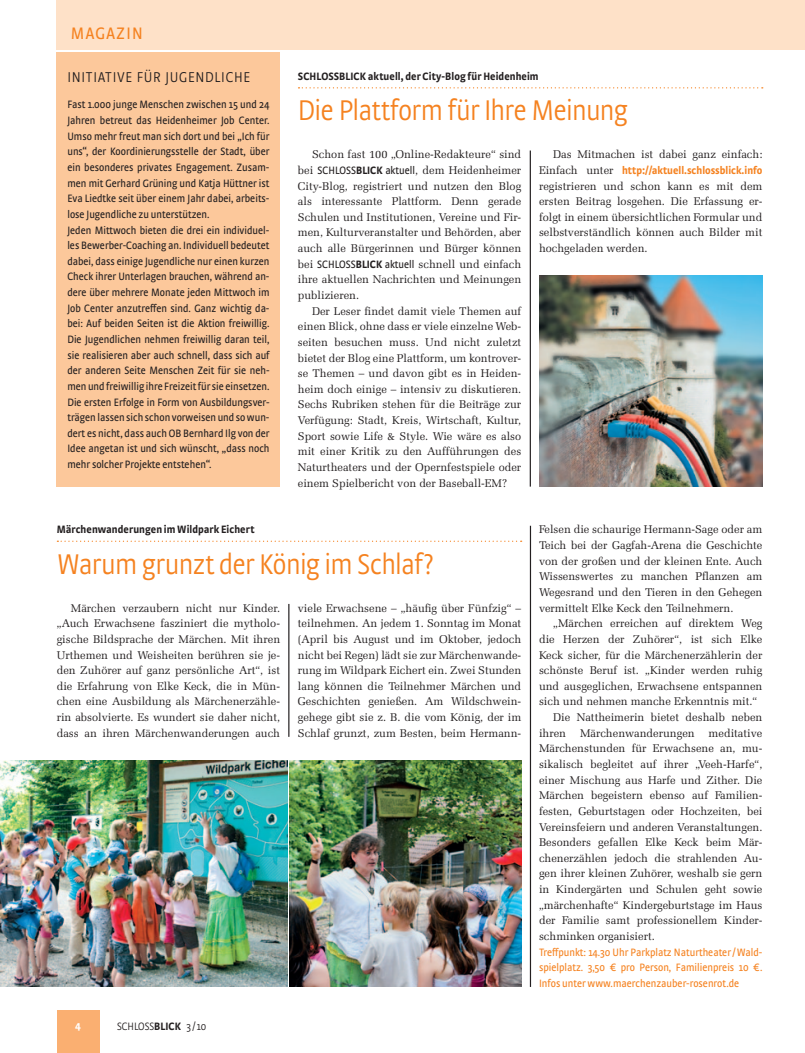
<style>
.page{position:relative;width:805px;height:1053px;background:#fff}
.page>*{position:absolute;margin:0;border:0;box-sizing:border-box;transform-origin:0 0}
.t1{font:300 30px "Strada Cond";letter-spacing:-.02em;color:#f58220}
.t2{font:17.5px "Strada Cond";color:#f58220}
.t3{font:300 15px "Strada Cond";letter-spacing:.045em;color:#231f20}
.t4{font:11.25px/15.6px "Zapf Elliptical 711 BT";color:#231f20;text-align:justify}
.t5{font:11.25px/15.6px "Strada Cond";color:#231f20}
.t6{font:11.25px/15.6px "Strada Cond";color:#f58220;text-align:justify}
.t7{font:700 11.25px "Strada Cond";color:#231f20}
.t8{font:700 11.25px "Strada Cond";color:#f58220}
.t9{font:300 11.25px "Strada Cond";color:#231f20}
.t10{font:700 11.25px "Strada Cond";color:#fff}
.s1{font-family:"Zapf Elliptical 711 BT"}
.s2{font-family:"Strada Cond"}
.s3{font-family:"Strada Cond";font-weight:700}
.s4{font-family:"Zapf Elliptical 711 BT";font-weight:400;color:#231f20}
.s5{font-weight:700}
</style>
<div class="page">
<div style="left:57px;top:1010px;width:42px;height:42px;background:#faaf71"></div>
<div style="left:57px;top:0;width:747px;height:50px;background:#fee1c8"></div>
<svg style="left:298px;top:87px;width:464px;height:1px"></svg>
<svg style="left:57px;top:540px;width:464px;height:2px"></svg>
<hr style="left:530px;top:525px;width:1px;height:461px;background:#231f20">
<hr style="left:288px;top:604px;width:1px;height:132px;background:#231f20">
<div style="left:57px;top:52px;width:223px;height:434px;background:#fcc89b"></div>
<hr style="left:530px;top:150px;width:1px;height:336px;background:#231f20">
<img style="left:0;top:760px;width:521px;height:226px">
<img style="left:539px;top:275px;width:223px;height:211px">
<h2 class="t2" style="left:71px;top:23px;width:64px">magazin</h2>
<h3 class="t3" style="left:67px;top:69px;width:155px">Initiative für jugen dlich</h3>
<h3 class="t3" style="left:243px;top:69px;width:8px">e</h3>
<p class="t5" style="left:67px;top:97px;width:204px">Fast 1.000 junge Menschen zwischen 15 und 24<br>Jahren betreut das Heidenheimer Job Center.<br>Umso mehr freut man sich dort und bei „Ich für uns“, der Koordinierungsstelle der Stadt, über ein besonderes privates Engagement. Zusam&shy;men mit Gerhard Grüning und Katja H üttner ist Eva Liedtke seit über einem Jahr dabei, arbeits&shy;lose Jugendliche zu unterstützen.<br>Jeden Mittwoch bieten die drei ein individuel&shy;les Bewerber-Coaching an. Individuell bedeutet dabei, dass einige Jugendliche nur einen kurzen Check ihrer Unterlagen brauchen, während an&shy;dere über mehrere Monate jeden Mittwoch im Job Center anzutreffen sind. Ganz wichtig da&shy;bei: Auf beiden Seiten ist die Aktion freiwillig.<br>Die Jugendlichen nehmen freiwillig daran teil, sie realisieren aber auch schnell, dass sich auf der anderen Seite Menschen Zeit für sie neh&shy;men und freiwillig ihre Freizeitfürsie einsetzen.<br>Die ersten Erfolge in Form von Ausbildungsver&shy;trägen lassen sich schon vorweisen und sowun&shy;dert es nicht, dass auch OBB</p>
<p class="t5" style="left:67px;top:425px;width:203px;text-align:justify;text-indent:121px">ernhard Ilg von der Idee angetan ist und sich wünscht, „dass noch mehr solcher Projekte entstehen“.</p>
<p class="t7" style="left:298px;top:69px;width:242px">SCHLOSSBLICK aktuell, der City-Blog für Heidenheim</p>
<h1 class="t1" style="left:298px;top:94px;width:331px">Die Plattform für Ihre Meinung</h1>
<p class="t4" style="left:312px;top:146px;width:211px">Schon fast 100 „Online-Redakteure“ sind</p>
<p class="t5" style="left:298px;top:162px;width:32px"><span class="s1">bei</span> SCHLO</p>
<p class="t4" style="left:298px;top:162px;width:225px;text-indent:48px"><span class="s2">SS</span><span class="s3">BLICK</span> <span class="s2">aktuell</span>, dem Heidenheimer City-Blog, registriert und nutzen den Blog als interessante Plattform. Denn gerade Schulen und Institutionen, Vereine und Fir&shy;men, Kulturveranstalter und Behörden, aber auch alle Bürgerinnen und Bürger können</p>
<p class="t5" style="left:298px;top:256px;width:32px"><span class="s1">bei</span> SCHLO</p>
<p class="t4" style="left:298px;top:256px;width:225px;text-indent:48px"><span class="s2">SS</span><span class="s3">BLICK</span> <span class="s2">aktuell</span> schnell und einfach ihre aktuellen Nachrichten und Meinungen publizieren.</p>
<p class="t4" style="left:298px;top:303px;width:225px;text-indent:14px">Der Leser findet damit viele Themen auf einen Blick, ohne dass er viele einzelne Web&shy;seiten besuchen muss. Und nicht zuletzt bietet der Blog eine Plattform, um kontrover&shy;se Themen – und davon gibt es in Heiden&shy;heim doch einige – intensiv zu diskutieren.<br>Sechs Rubriken stehen für die Beiträge zur Verfügung: Stadt, Kreis, Wirtschaft, Kultur, Sport sowie Life &amp; Style. Wie wäre es also mit einer Kritik zu den Aufführungen des Naturtheaters und der Opernfestspiele oder einem Spielbericht von der Baseball-EM?</p>
<p class="t4" style="left:553px;top:146px;width:211px">Das Mitmachen ist dabei ganz einfach:</p>
<p class="t8" style="left:539px;top:163px;width:225px"><span class="s4">Einfach unter</span> http://aktuell.schlossblick.info</p>
<p class="t4" style="left:539px;top:178px;width:225px">registrieren und schon kann es mit dem ersten Beitrag losgehen. Die Erfassung er&shy;folgt in einem übersichtlichen Formular und selbstverständlich können auch Bilder mit hochgeladen werden.</p>
<p class="t7" style="left:57px;top:522px;width:199px">Märchenwanderungen im Wildpark Eichert</p>
<h1 class="t1" style="left:57px;top:547px;width:378px">Warum grunzt der König im Schlaf?</h1>
<p class="t4" style="left:57px;top:600px;width:225px;text-indent:14px">Märchen verzaubern nicht nur Kinder. „Auch Erwachsene fasziniert die mytholo&shy;gische Bildsprache der Märchen. Mit ihren Urthemen und Weisheiten berühren sie je&shy;den Zuhörer auf ganz persönliche Art“, ist die Erfahrung von Elke Keck, die in Mün&shy;chen eine Ausbildung als Märchenerzähle&shy;rin absolvierte. Es wundert sie daher nicht, dass an ihren Märchenwanderungen auch</p>
<p class="t4" style="left:298px;top:600px;width:225px">viele Erwachsene – „häufig über Fünfzig“ – teilnehmen. An jedem 1. Sonntag im Monat (April bis August und im Oktober, jedoch nicht bei Regen) lädt sie zur Märchenwande&shy;rung im Wildpark Eichert ein. Zwei Stunden lang können die Teilnehmer Märchen und Geschichten genießen. Am Wildschwein&shy;gehege gibt sie z. B. die vom König, der im Schlaf grunzt, zum Besten, beim Hermann-</p>
<p class="t10" style="left:75px;top:1018px;width:7px">4</p>
<p class="t9" style="left:117px;top:1019px;width:91px">SCHLOSS<span class="s5">BLICK</span> 3 / 10</p>
<p class="t4" style="left:539px;top:521px;width:225px">Felsen die schaurige Hermann-Sage oder am Teich bei der Gagfah-Arena die Geschichte von der großen und der kleinen Ente. Auch Wissenswertes zu manchen Pflanzen am Wegesrand und den Tieren in den Gehegen vermittelt Elke Keck den Teilnehmern.</p>
<p class="t4" style="left:553px;top:615px;width:211px">„Märchen erreichen auf direktem Weg</p>
<p class="t4" style="left:539px;top:631px;width:225px">die Herzen der Zuhörer“, ist sich Elke</p>
<p class="t4" style="left:539px;top:646px;width:225px">Keck sicher, für die Märchenerzählerin der</p>
<p class="t4" style="left:539px;top:662px;width:225px">schönste Beruf ist. „Kinder werden ruhig</p>
<p class="t4" style="left:539px;top:678px;width:225px">und ausgeglichen, Erwachsene entspannen</p>
<p class="t4" style="left:539px;top:693px;width:220px">sich und nehmen manche Erkenntnis mit.“</p>
<p class="t4" style="left:553px;top:709px;width:211px">Die Nattheimerin bietet deshalb neben</p>
<p class="t4" style="left:539px;top:725px;width:225px">ihren Märchenwanderungen meditative</p>
<p class="t4" style="left:539px;top:740px;width:225px">Märchenstunden für Erwachsene an, mu-</p>
<p class="t4" style="left:539px;top:756px;width:225px">sikalisch begleitet auf ihrer „Veeh-Harfe“,</p>
<p class="t4" style="left:539px;top:771px;width:225px">einer Mischung aus Harfe und Zither. Die</p>
<p class="t4" style="left:539px;top:787px;width:225px">Märchen begeistern ebenso auf Familien-</p>
<p class="t4" style="left:539px;top:803px;width:225px">festen, Geburtstagen oder Hochzeiten, bei</p>
<p class="t4" style="left:539px;top:818px;width:225px">Vereinsfeiern und anderen Veranstaltungen.</p>
<p class="t4" style="left:539px;top:834px;width:225px">Besonders gefallen Elke Keck beim Mär-</p>
<p class="t4" style="left:539px;top:850px;width:225px">chenerzählen jedoch die strahlenden Au-</p>
<p class="t4" style="left:539px;top:865px;width:225px">gen ihrer kleinen Zuhörer, weshalb sie gern</p>
<p class="t4" style="left:539px;top:881px;width:225px">in Kindergärten und Schulen geht sowie</p>
<p class="t4" style="left:539px;top:896px;width:225px">„märchenhafte“ Kindergeburtstage im Haus</p>
<p class="t4" style="left:539px;top:912px;width:225px">der Familie samt professionellem Kinder-</p>
<p class="t4" style="left:539px;top:928px;width:117px">schminken organisiert.</p>
<p class="t6" style="left:539px;top:943px;width:225px">Treffpunkt: 14.30 Uhr Parkplatz Naturtheater/ Wald&shy;spielplatz. 3,50 € pro Person, Familienpreis 10 €.<br>Infos unter www.maerchenzauber-rosenrot.de</p>
</div>
